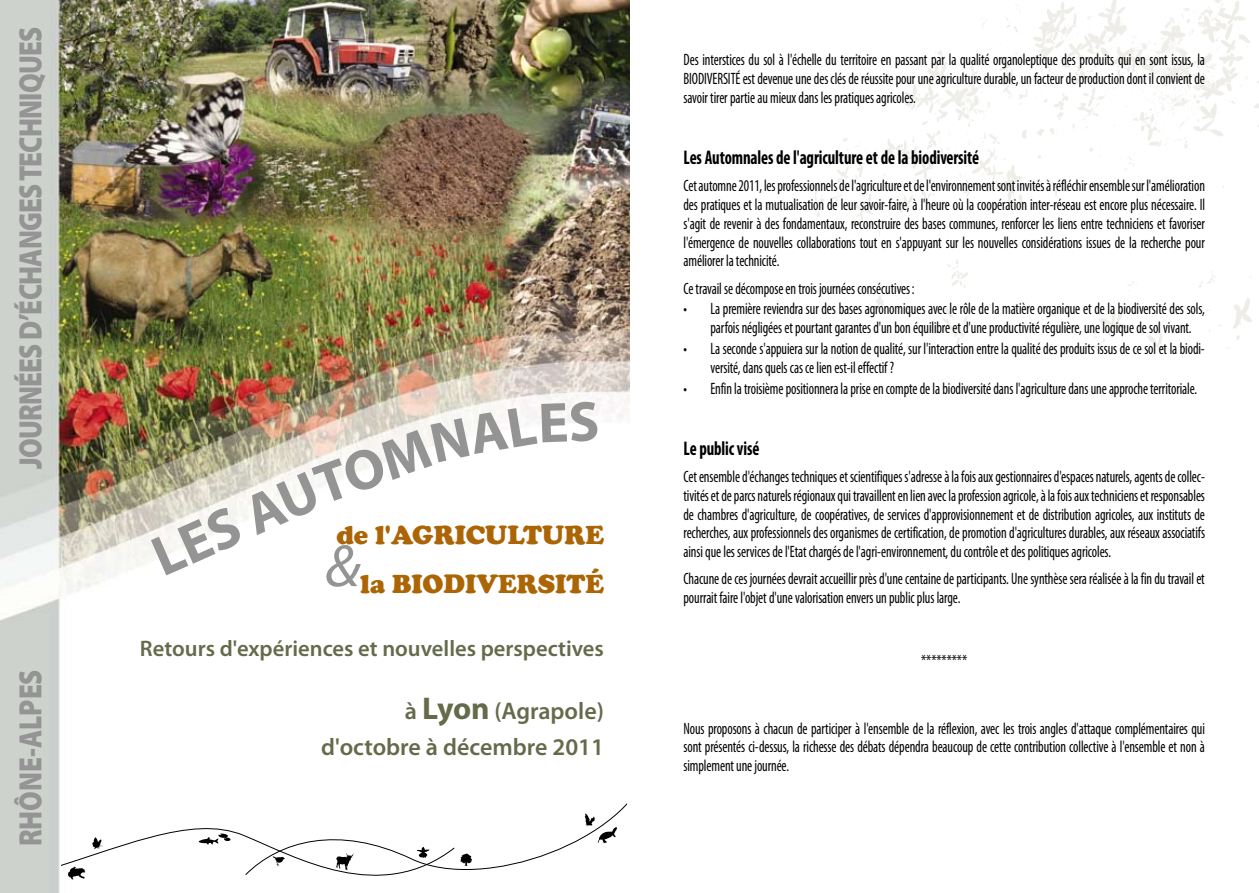
<style>
.page{position:relative;width:1259px;height:893px;background:#fff}
.page>*{position:absolute;margin:0;border:0;box-sizing:border-box;transform-origin:0 0}
.t1{font:italic 60px "Myriad Pro";color:#949494}
.t2{font:700 57px "Myriad Pro";color:#949494}
.t3{font:900 32.4px "Myriad Pro";letter-spacing:-.03em;color:#949494;scale:.83 1}
.t4{font:900 32.4px "Myriad Pro";color:#949494;scale:.83 1}
.t5{font:900 27px/49.5px "Cooper";color:#ac6505;text-align:right}
.t6{font:600 24px/36px "Myriad Pro";color:#646b4b;text-align:right}
.t7{font:600 22.5px "Myriad Pro";color:#646b4b}
.t8{font:700 condensed 19.8px "Myriad Pro";letter-spacing:-.005em;color:#000;scale:.85 1}
.t9{font:condensed 16.5px/18.8px "Myriad Pro";letter-spacing:-.005em;color:#000;text-align:justify;scale:.85 1}
.s1{font-weight:700;font-size:31.5px}
</style>
<div class="page">
<img style="left:0;top:0;width:629px;height:893px">
<svg style="left:244px;top:766px;width:383px;height:123px"></svg>
<svg style="left:585px;top:813px;width:32px;height:30px"></svg>
<svg style="left:61px;top:814px;width:411px;height:75px"></svg>
<img style="left:815px;top:0;width:444px;height:348px">
<svg style="left:311px;top:401px;width:287px;height:103px"></svg>
<h3 class="t3" style="left:9px;top:469px;width:534px;rotate:-90deg">JOURNÉES D’ÉCHANGES TECHNIQUES</h3>
<h3 class="t4" style="left:9px;top:846px;width:215px;rotate:-90deg">RHÔNE-ALPES</h3>
<h2 class="t2" style="left:140px;top:526px;width:178px;rotate:-24deg">LES AU</h2>
<h3 class="t5" style="left:336px;top:510px;width:269px">de l'AGRICULTURE la BIODIVERSITÉ</h3>
<h1 class="t1" style="left:325px;top:529px;width:37px">&amp;</h1>
<h3 class="t7" style="left:140px;top:634px;width:465px">Retours d'expériences et nouvelles perspectives</h3>
<h3 class="t6" style="left:321px;top:693px;width:284px">à <span class="s1">Lyon</span> (Agrapole) d'octobre à décembre 2011</h3>
<p class="t9" style="left:683px;top:50px;width:615px">Des interstices du sol à l'échelle du territoire en passant par la qualité organoleptique des produits qui en sont issus, la BIODIVERSITÉ est devenue une des clés de réussite pour une agriculture durable, un facteur de production dont il convient de savoir tirer partie au mieux dans les pratiques agricoles.</p>
<p class="t8" style="left:683px;top:145px;width:349px">Les Automnales de l'agriculture et de la biodiversité</p>
<p class="t9" style="left:683px;top:176px;width:615px">Cet automne 2011, les professionnels de l'agriculture et de l'environnement sont invités à réfléchir ensemble sur l'amélioration des pratiques et la mutualisation de leur savoir-faire, à l'heure où la coopération inter-réseau est encore plus nécessaire. Il s'agit de revenir à des fondamentaux, reconstruire des bases communes, renforcer les liens entre techniciens et favoriser l'émergence de nouvelles collaborations tout en s'appuyant sur les nouvelles considérations issues de la recherche pour améliorer la technicité.</p>
<p class="t9" style="left:683px;top:278px;width:273px">Ce travail se décompose en trois journées consécutives:</p>
<p class="t9" style="left:710px;top:299px;width:583px;text-indent:-27px">• La première reviendra sur des bases agronomiques avec le rôle de la matière organique et de la biodiversité des sols, parfois négligées et pourtant garantes d'un bon équilibre et d'une productivité régulière, une logique de sol vivant.</p>
<p class="t9" style="left:710px;top:339px;width:583px;text-indent:-27px">• La seconde s'appuiera sur la notion de qualité, sur l'interaction entre la qualité des produits issus de ce sol et la biodi&shy;versité, dans quels cas ce lien est-il effectif ?</p>
<p class="t9" style="left:683px;top:379px;width:606px">• Enfin la troisième positionnera la prise en compte de la biodiversité dans l'agriculture dans une approche territoriale.</p>
<p class="t8" style="left:683px;top:436px;width:91px">Le public visé</p>
<p class="t9" style="left:683px;top:467px;width:615px">Cet ensemble d'échanges techniques et scientifiques s'adresse à la fois aux gestionnaires d'espaces naturels, agents de collec&shy;tivités et de parcs naturels régionaux qui travaillent en lien avec la profession agricole, à la fois aux techniciens et responsables de chambres d'agriculture, de coopératives, de services d'approvisionnement et de distribution agricoles, aux instituts de recherches, aux professionnels des organismes de certification, de promotion d'agricultures durables, aux réseaux associatifs ainsi que les services de l'Etat chargés de l'agri-environnement, du contrôle et des politiques agricoles.</p>
<p class="t9" style="left:683px;top:569px;width:615px">Chacune de ces journées devrait accueillir près d'une centaine de participants. Une synthèse sera réalisée à la fin du travail et pourrait faire l'objet d'une valorisation envers un public plus large.</p>
<p class="t9" style="left:921px;top:651px;width:56px">*********</p>
<p class="t9" style="left:683px;top:718px;width:615px">Nous proposons à chacun de participer à l'ensemble de la réflexion, avec les trois angles d'attaque complémentaires qui sont présentés ci-dessus, la richesse des débats dépendra beaucoup de cette contribution collective à l'ensemble et non à simplement une journée.</p>
</div>
